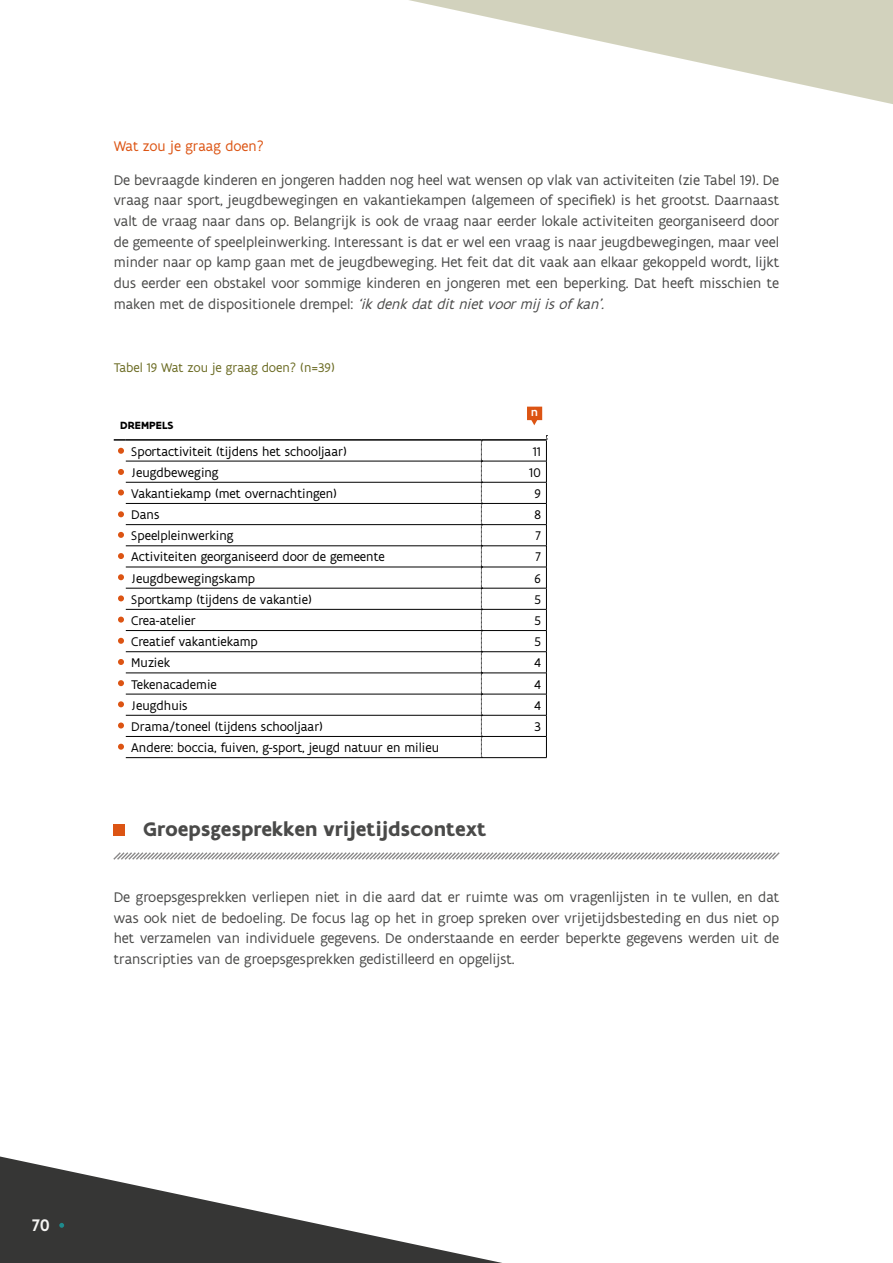
<style>
.page{position:relative;width:893px;height:1263px;background:#fff}
.page>*{position:absolute;margin:0;border:0;box-sizing:border-box;transform-origin:0 0}
.t1{font:700 21px "Flanders Art Sans";color:#4a4a49}
.t2{font:500 18px "Flanders Art Sans";color:#f6f5f3}
.Tekst_onder_titel{font:15px/20.7px "Flanders Art Sans";color:#4a4a49;text-align:justify}
.Tekst{font:15px/20.7px "Flanders Art Sans";color:#4a4a49;text-align:justify}
.t3{font:15px "Flanders Art Sans";color:#dc5413}
.t4{font:13.5px "Flanders Art Sans";color:#000}
.Benoemen_tabel___afb{font:13.5px "Flanders Art Sans";color:#6b6b23}
.t5{font:500 12px "Flanders Art Sans";color:#fff}
.t6{font:700 11.25px "Flanders Art Sans";color:#000}
.s1{font-style:italic}
</style>
<div class="page">
<svg style="left:409px;top:0;width:484px;height:104px"></svg>
<svg style="left:0;top:1156px;width:502px;height:107px"></svg>
<svg style="left:59px;top:1223px;width:5px;height:5px"></svg>
<hr style="left:126px;top:439px;width:355px;height:2px;background:#000">
<hr style="left:481px;top:439px;width:66px;height:2px;background:#000">
<svg style="left:481px;top:441px;width:1px;height:316px"></svg>
<hr style="left:126px;top:461px;width:355px;height:1px;background:#000">
<hr style="left:481px;top:461px;width:66px;height:1px;background:#000">
<hr style="left:126px;top:482px;width:355px;height:1px;background:#000">
<hr style="left:481px;top:482px;width:66px;height:1px;background:#000">
<hr style="left:126px;top:503px;width:355px;height:1px;background:#000">
<hr style="left:481px;top:503px;width:66px;height:1px;background:#000">
<hr style="left:126px;top:524px;width:355px;height:1px;background:#000">
<hr style="left:481px;top:524px;width:66px;height:1px;background:#000">
<hr style="left:126px;top:545px;width:355px;height:1px;background:#000">
<hr style="left:481px;top:545px;width:66px;height:1px;background:#000">
<hr style="left:126px;top:567px;width:355px;height:1px;background:#000">
<hr style="left:481px;top:567px;width:66px;height:1px;background:#000">
<hr style="left:126px;top:588px;width:355px;height:1px;background:#000">
<hr style="left:481px;top:588px;width:66px;height:1px;background:#000">
<hr style="left:126px;top:609px;width:355px;height:1px;background:#000">
<hr style="left:481px;top:609px;width:66px;height:1px;background:#000">
<hr style="left:126px;top:630px;width:355px;height:1px;background:#000">
<hr style="left:481px;top:630px;width:66px;height:1px;background:#000">
<hr style="left:126px;top:651px;width:355px;height:1px;background:#000">
<hr style="left:481px;top:651px;width:66px;height:1px;background:#000">
<hr style="left:126px;top:673px;width:355px;height:1px;background:#000">
<hr style="left:481px;top:673px;width:66px;height:1px;background:#000">
<hr style="left:126px;top:694px;width:355px;height:1px;background:#000">
<hr style="left:481px;top:694px;width:66px;height:1px;background:#000">
<hr style="left:126px;top:715px;width:355px;height:1px;background:#000">
<hr style="left:481px;top:715px;width:66px;height:1px;background:#000">
<hr style="left:126px;top:736px;width:355px;height:1px;background:#000">
<hr style="left:481px;top:736px;width:66px;height:1px;background:#000">
<hr style="left:126px;top:757px;width:355px;height:1px;background:#000">
<hr style="left:481px;top:757px;width:66px;height:1px;background:#000">
<svg style="left:546px;top:435px;width:1px;height:322px"></svg>
<svg style="left:114px;top:439px;width:12px;height:2px"></svg>
<div style="left:527px;top:407px;width:15px;height:13px;background:#dc5413"></div>
<svg style="left:531px;top:420px;width:7px;height:5px"></svg>
<svg style="left:118px;top:448px;width:6px;height:6px"></svg>
<svg style="left:118px;top:469px;width:6px;height:6px"></svg>
<svg style="left:118px;top:489px;width:6px;height:6px"></svg>
<svg style="left:118px;top:511px;width:6px;height:6px"></svg>
<svg style="left:118px;top:532px;width:6px;height:6px"></svg>
<svg style="left:118px;top:553px;width:6px;height:6px"></svg>
<svg style="left:118px;top:574px;width:6px;height:6px"></svg>
<svg style="left:118px;top:595px;width:6px;height:6px"></svg>
<svg style="left:118px;top:617px;width:6px;height:6px"></svg>
<svg style="left:118px;top:638px;width:6px;height:6px"></svg>
<svg style="left:118px;top:659px;width:6px;height:6px"></svg>
<svg style="left:118px;top:680px;width:6px;height:6px"></svg>
<svg style="left:118px;top:701px;width:6px;height:6px"></svg>
<svg style="left:118px;top:722px;width:6px;height:6px"></svg>
<svg style="left:118px;top:744px;width:6px;height:6px"></svg>
<div style="left:114px;top:825px;width:11px;height:11px;background:#dc5413"></div>
<svg style="left:113px;top:852px;width:667px;height:8px"></svg>
<h4 class="t3" style="left:114px;top:137px;width:152px">Wat zou je graag doen?</h4>
<p class="Tekst_onder_titel" style="left:114px;top:170px;width:667px">De bevraagde kinderen en jongeren hadden nog heel wat wensen op vlak van activiteiten (zie Tabel 19). De vraag naar sport, jeugdbewegingen en vakantiekampen (algemeen of specifiek) is het grootst. Daarnaast valt de vraag naar dans op. Belangrijk is ook de vraag naar eerder lokale activiteiten georganiseerd door de gemeente of speelpleinwerking. Interessant is dat er wel een vraag is naar jeugdbewegingen, maar veel minder naar op kamp gaan met de jeugdbeweging. Het feit dat dit vaak aan elkaar gekoppeld wordt, lijkt dus eerder een obstakel voor sommige kinderen en jongeren met een beperking. Dat heeft misschien te maken met de dispositionele drempel: <span class="s1">‘ikdenkdatditnietvoormij isof kan’.</span></p>
<p class="Benoemen_tabel___afb" style="left:114px;top:359px;width:223px">Tabel 19 Wat zou je graag doen? (n=39)</p>
<p class="t6" style="left:120px;top:418px;width:55px">DREMPELS</p>
<p class="t5" style="left:531px;top:405px;width:8px">n</p>
<p class="t4" style="left:131px;top:443px;width:217px">Sportactiviteit (tijdens het schooljaar)</p>
<p class="t4" style="left:533px;top:443px;width:10px">11</p>
<p class="t4" style="left:131px;top:464px;width:89px">Jeugdbeweging</p>
<p class="t4" style="left:529px;top:464px;width:13px">10</p>
<p class="t4" style="left:131px;top:485px;width:207px">Vakantiekamp (met overnachtingen)</p>
<p class="t4" style="left:534px;top:485px;width:8px">9</p>
<p class="t4" style="left:131px;top:506px;width:30px">Dans</p>
<p class="t4" style="left:534px;top:506px;width:8px">8</p>
<p class="t4" style="left:131px;top:528px;width:104px">Speelpleinwerking</p>
<p class="t4" style="left:535px;top:528px;width:7px">7</p>
<p class="t4" style="left:131px;top:549px;width:255px">Activiteiten georganiseerd door de gemeente</p>
<p class="t4" style="left:535px;top:549px;width:7px">7</p>
<p class="t4" style="left:131px;top:570px;width:125px">Jeugdbewegingskamp</p>
<p class="t4" style="left:534px;top:570px;width:8px">6</p>
<p class="t4" style="left:131px;top:591px;width:182px">Sportkamp (tijdens de vakantie)</p>
<p class="t4" style="left:534px;top:591px;width:8px">5</p>
<p class="t4" style="left:131px;top:612px;width:66px">Crea-atelier</p>
<p class="t4" style="left:534px;top:612px;width:8px">5</p>
<p class="t4" style="left:131px;top:633px;width:128px">Creatief vakantiekamp</p>
<p class="t4" style="left:534px;top:633px;width:8px">5</p>
<p class="t4" style="left:131px;top:655px;width:40px">Muziek</p>
<p class="t4" style="left:534px;top:655px;width:8px">4</p>
<p class="t4" style="left:131px;top:676px;width:87px">Tekenacademie</p>
<p class="t4" style="left:534px;top:676px;width:8px">4</p>
<p class="t4" style="left:131px;top:697px;width:58px">Jeugdhuis</p>
<p class="t4" style="left:534px;top:697px;width:8px">4</p>
<p class="t4" style="left:131px;top:718px;width:193px">Drama/toneel (tijdens schooljaar)</p>
<p class="t4" style="left:534px;top:718px;width:8px">3</p>
<p class="t4" style="left:131px;top:739px;width:309px">Andere: boccia, fuiven, g-sport, jeugd natuur en milieu</p>
<h2 class="t1" style="left:143px;top:816px;width:345px">Groepsgesprekken vrijetijdscontext</h2>
<p class="Tekst" style="left:114px;top:887px;width:667px">De groepsgesprekken verliepen niet in die aard dat er ruimte was om vragenlijsten in te vullen, en dat was ook niet de bedoeling. De focus lag op het in groep spreken over vrijetijdsbesteding en dus niet op het verzamelen van individuele gegevens. De onderstaande en eerder beperkte gegevens werden uit de transcripties van de groepsgesprekken gedistilleerd en opgelijst.</p>
<p class="t2" style="left:32px;top:1213px;width:19px">70</p>
</div>
